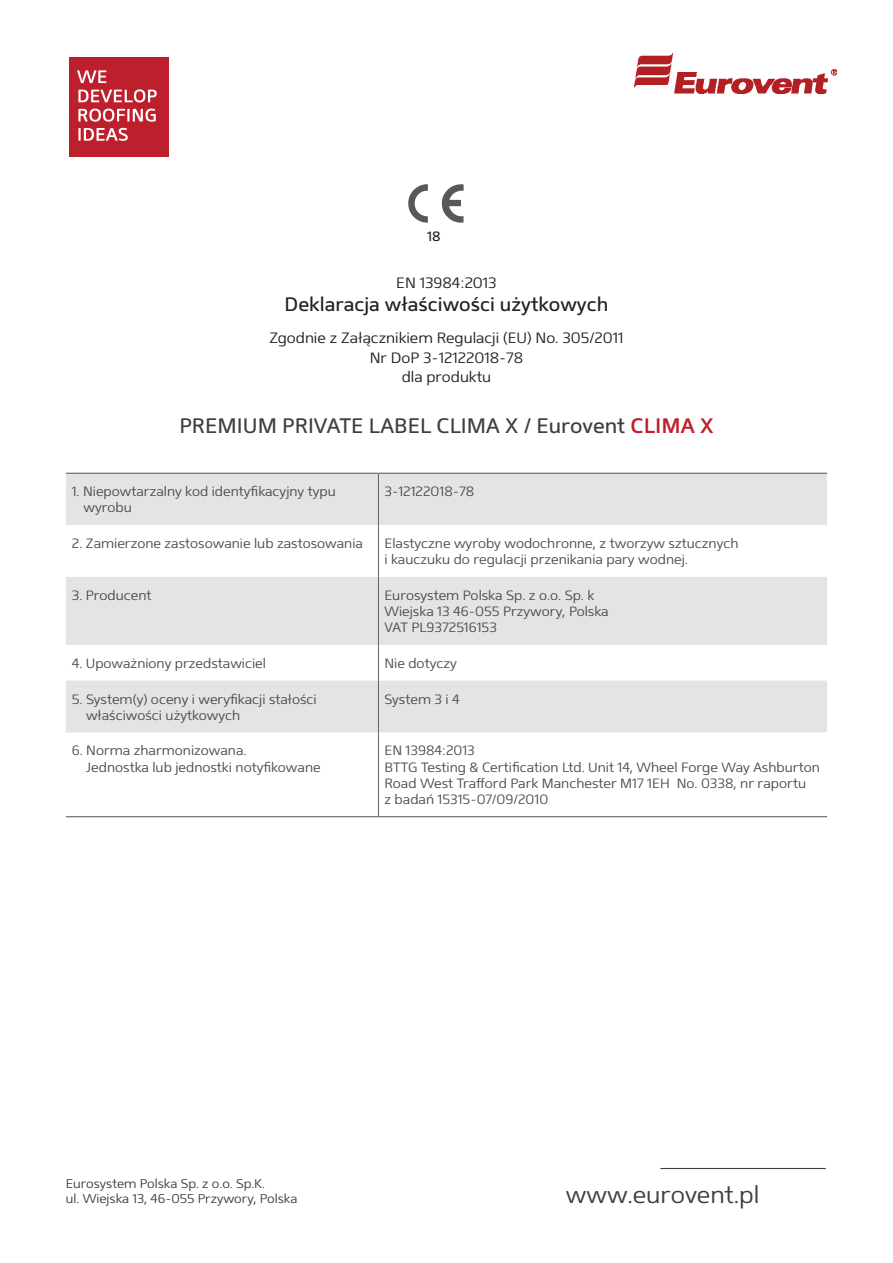
<style>
.page{position:relative;width:893px;height:1263px;background:#fff}
.page>*{position:absolute;margin:0;border:0;box-sizing:border-box;transform-origin:0 0}
.t1{font:300 24px "Mentone";color:#3e3e3f}
.t2{font:21px "Mentone";color:#3e3e3f}
.t3{font:19.5px "Mentone";color:#231f20}
.t4{font:300 15px/19.5px "Mentone";color:#231f20;text-align:center}
.t5{font:300 13.5px/16.2px "Mentone";color:#4b4c4d}
.t6{font:13.5px "Mentone";color:#231f20}
.t7{font:300 12.75px/15.3px "Mentone";color:#3e3e3f}
.s1{font-weight:600;color:#be1f2c}
</style>
<div class="page">
<img style="left:635px;top:54px;width:201px;height:40px">
<hr style="left:660px;top:1168px;width:166px;height:1px;background:#3e3e3f">
<svg style="left:69px;top:57px;width:100px;height:100px;background:#c63b47"></svg>
<svg style="left:408px;top:184px;width:56px;height:39px"></svg>
<svg style="left:66px;top:474px;width:761px;height:258px;fill:#e3e4e6"></svg>
<hr style="left:378px;top:474px;width:1px;height:51px;background:#636366">
<hr style="left:378px;top:525px;width:1px;height:52px;background:#636366">
<hr style="left:378px;top:577px;width:1px;height:68px;background:#636366">
<hr style="left:378px;top:645px;width:1px;height:36px;background:#636366">
<hr style="left:378px;top:681px;width:1px;height:51px;background:#636366">
<hr style="left:378px;top:732px;width:1px;height:84px;background:#636366">
<hr style="left:66px;top:473px;width:312px;height:1px;background:#636366">
<hr style="left:378px;top:473px;width:449px;height:1px;background:#636366">
<hr style="left:66px;top:816px;width:312px;height:1px;background:#636366">
<hr style="left:378px;top:816px;width:449px;height:1px;background:#636366">
<p class="t6" style="left:427px;top:228px;width:15px">18</p>
<p class="t4" style="left:396px;top:273px;width:102px">EN 13984:2013</p>
<h3 class="t3" style="left:285px;top:293px;width:325px">Deklaracja właściwości użytkowych</h3>
<p class="t4" style="left:269px;top:328px;width:356px">Zgodnie z Załącznikiem Regulacji (EU) No. 305/2011<br>Nr DoP 3-12122018-78<br>dla produktu</p>
<h2 class="t2" style="left:179px;top:413px;width:536px">PREMIUM PRIVATE LABEL CLIMA X / Eurovent <span class="s1">CLIMA X</span></h2>
<p class="t5" style="left:84px;top:483px;width:254px;text-indent:-12px">1. Niepowtarzalny kod identyfikacyjny typu wyrobu</p>
<p class="t5" style="left:384px;top:483px;width:91px">3-12122018-78</p>
<p class="t5" style="left:72px;top:535px;width:293px">2. Zamierzone zastosowanie lub zastosowania</p>
<p class="t5" style="left:384px;top:535px;width:355px">Elastyczne wyroby wodochronne, z tworzyw sztucznych i kauczuku do regulacji przenikania pary wodnej.</p>
<p class="t5" style="left:72px;top:587px;width:81px">3. Producent</p>
<p class="t5" style="left:384px;top:587px;width:226px">Eurosystem Polska Sp. z o.o. Sp. k<br>Wiejska 13 46-055 Przywory, Polska<br>VAT PL9372516153</p>
<p class="t5" style="left:72px;top:655px;width:196px">4. Upoważniony przedstawiciel</p>
<p class="t5" style="left:384px;top:655px;width:74px">Nie dotyczy</p>
<p class="t5" style="left:86px;top:691px;width:232px;text-indent:-14px">5. System(y) oceny i weryfikacji stałości właściwości użytkowych</p>
<p class="t5" style="left:384px;top:691px;width:77px">System 3 i 4</p>
<p class="t5" style="left:86px;top:742px;width:236px;text-indent:-14px">6. Norma zharmonizowana.<br>Jednostka lub jednostki notyfikowane</p>
<p class="t5" style="left:384px;top:742px;width:437px">EN 13984:2013<br>BTTG Testing &amp; Certification Ltd. Unit 14, Wheel Forge Way Ashburton Road West Trafford Park Manchester M17 1EH No. 0338, nr raportu<br>z badań 15315-07/09/2010</p>
<p class="t7" style="left:66px;top:1176px;width:233px">Eurosystem Polska Sp. z o.o. Sp.K.<br>ul. Wiejska 13, 46-055 Przywory, Polska</p>
<h1 class="t1" style="left:566px;top:1181px;width:195px">www.eurovent.pl</h1>
</div>
